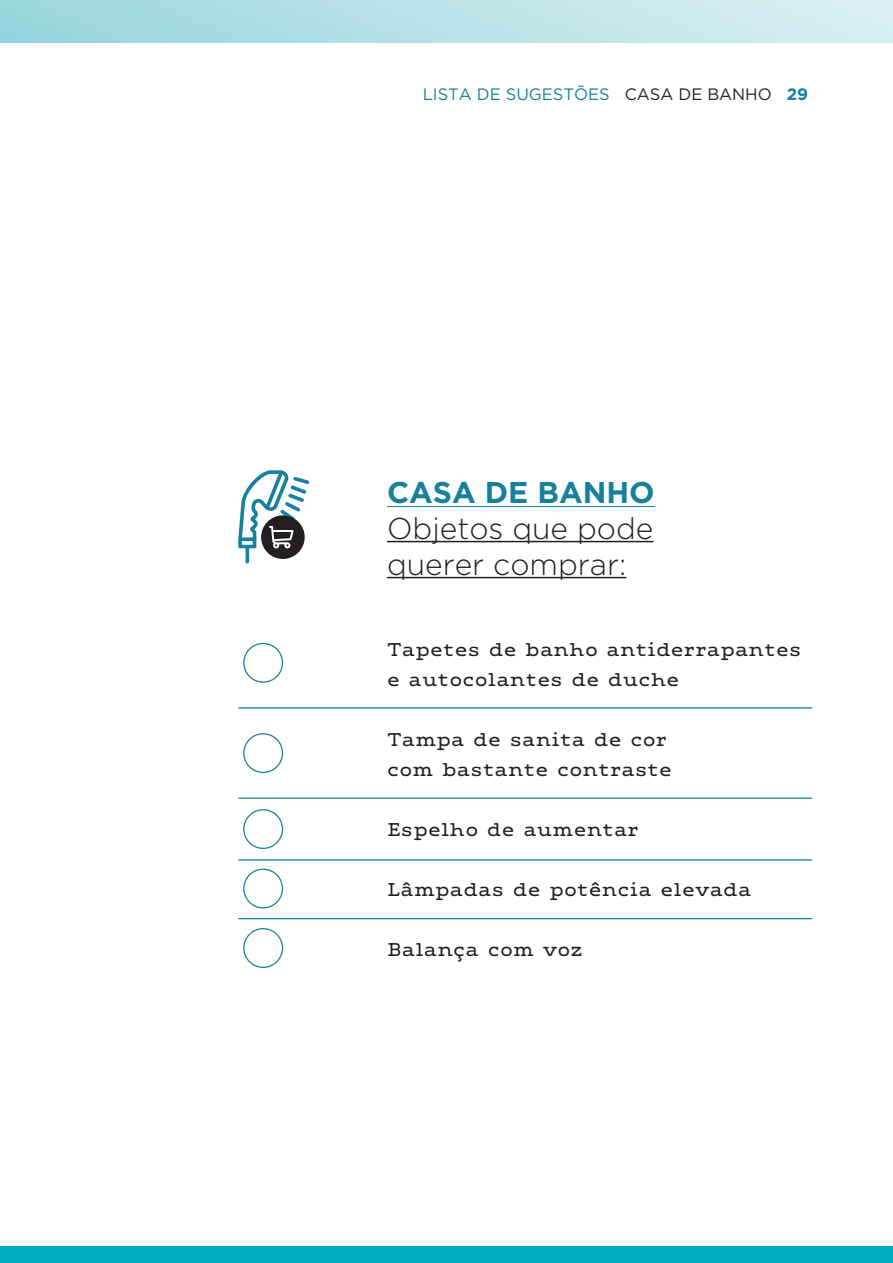
<style>
.page{position:relative;width:893px;height:1263px;background:#fff}
.page>*{position:absolute;margin:0;border:0;box-sizing:border-box;transform-origin:0 0}
.t1{font:300 30px/36px "Gotham";color:#231f20}
.t2{font:700 30px "Gotham";color:#17809d}
.t3{font:21px/30px "Maxular Rx";color:#231f20}
.t4{font:16.5px "Gotham";color:#17809d}
.s1{color:#231f20}
.s2{font-weight:700}
</style>
<div class="page">
<hr style="left:238px;top:707px;width:574px;height:1px;background:#17809d">
<div style="left:243px;top:643px;width:40px;height:40px;border:1px solid #17809d;border-radius:50%"></div>
<hr style="left:238px;top:797px;width:574px;height:2px;background:#17809d">
<div style="left:243px;top:733px;width:40px;height:40px;border:1px solid #17809d;border-radius:50%"></div>
<div style="left:243px;top:809px;width:40px;height:40px;border:1px solid #17809d;border-radius:50%"></div>
<hr style="left:238px;top:859px;width:574px;height:1px;background:#17809d">
<div style="left:243px;top:868px;width:40px;height:40px;border:1px solid #17809d;border-radius:50%"></div>
<hr style="left:238px;top:918px;width:574px;height:1px;background:#17809d">
<div style="left:243px;top:928px;width:40px;height:40px;border:1px solid #17809d;border-radius:50%"></div>
<hr style="left:387px;top:506px;width:268px;height:1px;background:#17809d">
<hr style="left:387px;top:541px;width:266px;height:1px;background:#231f20">
<hr style="left:387px;top:577px;width:239px;height:1px;background:#231f20">
<svg style="left:238px;top:470px;width:71px;height:93px"></svg>
<div style="left:0;top:1246px;width:893px;height:17px;background:#00afbf"></div>
<div style="left:0;top:0;width:893px;height:43px;background:linear-gradient(to right,#98d5de,#daeff3)"></div>
<p class="t4" style="left:423px;top:84px;width:387px">LISTA DE SUGESTÕES <span class="s1">CASA DE BANHO</span> <span class="s2">29</span></p>
<h1 class="t2" style="left:387px;top:475px;width:269px">CASA DE BANHO</h1>
<h1 class="t1" style="left:387px;top:509px;width:268px">Objetos que pode querer comprar:</h1>
<p class="t3" style="left:387px;top:632px;width:416px">Tapetes de banho antiderrapantes e autocolantes de duche</p>
<p class="t3" style="left:387px;top:722px;width:287px">Tampa de sanita de cor com bastante contraste</p>
<p class="t3" style="left:387px;top:812px;width:254px">Espelho de aumentar</p>
<p class="t3" style="left:387px;top:872px;width:366px">Lâmpadas de potência elevada</p>
<p class="t3" style="left:387px;top:932px;width:198px">Balança com voz</p>
</div>
